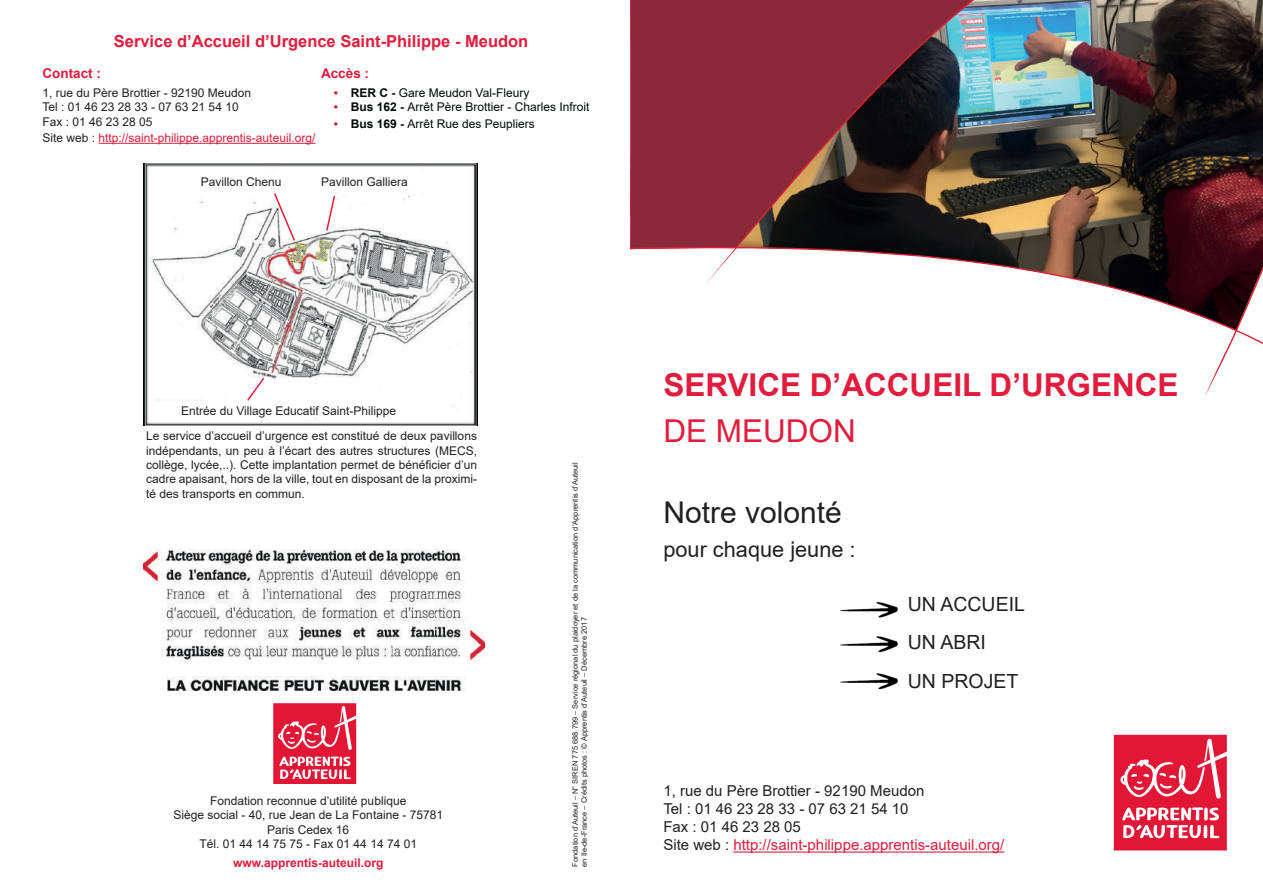
<style>
.page{position:relative;width:1263px;height:893px;background:#fff}
.page>*{position:absolute;margin:0;border:0;box-sizing:border-box;transform-origin:0 0}
.t1{font:700 31.5px "Arial";color:#e21c3d}
.t2{font:31.5px "Arial";color:#e21c3d}
.t3{font:30px "Arial";color:#231f20}
.t4{font:21.75px "Arial";color:#231f20}
.t5{font:19.5px/38.2px "Arial";color:#231f20}
.t6{font:700 16.5px "Arial";color:#e21c3d}
.t7{font:15px/18px "Arial";color:#231f20}
.t8{font:700 13.5px "Arial";color:#e21c3d}
.t9{font:12px/14.4px "Arial";color:#231f20;text-align:center}
.t10{font:12px "Arial";color:#000908}
.t11{font:12px "Arial";color:#e01c3c}
.t12{font:700 12px "Arial";color:#e21c3d}
.t13{font:7.5px/9px "Arial";color:#231f20}
.s1{color:#231f20}
.s2{font-weight:700;color:#d1232a}
.s3{font-weight:700}
.s4{color:#e01c3c}
</style>
<div class="page">
<div style="left:631px;top:0;width:73px;height:246px;background:#892939"></div>
<img style="left:1007px;top:0;width:256px;height:246px">
<svg style="left:704px;top:0;width:303px;height:246px;background:#62353b"></svg>
<svg style="left:631px;top:246px;width:573px;height:72px"></svg>
<svg style="left:1204px;top:206px;width:59px;height:189px"></svg>
<svg style="left:1114px;top:735px;width:113px;height:115px;background:#e7435c"></svg>
<hr style="left:733px;top:851px;width:271px;height:2px;background:#e01c3c">
<svg style="left:273px;top:704px;width:83px;height:79px;background:#e7465f"></svg>
<img style="left:144px;top:549px;width:340px;height:142px">
<hr style="left:99px;top:143px;width:216px;height:1px;background:#e01c3c">
<img style="left:144px;top:164px;width:333px;height:262px">
<svg style="left:273px;top:192px;width:23px;height:50px"></svg>
<svg style="left:325px;top:194px;width:11px;height:38px"></svg>
<div style="left:265px;top:383px;width:15px;height:19px;background:#fff"></div>
<svg style="left:246px;top:376px;width:20px;height:26px"></svg>
<div style="left:434px;top:365px;width:26px;height:39px;background:#fff"></div>
<div style="left:153px;top:378px;width:62px;height:21px;background:#fff"></div>
<img style="left:840px;top:601px;width:58px;height:89px">
<h3 class="t6" style="left:114px;top:30px;width:416px">Service d’Accueil d’Urgence Saint-Philippe - Meudon</h3>
<p class="t8" style="left:43px;top:64px;width:60px">Contact :</p>
<p class="t9" style="left:43px;top:86px;width:210px;text-align:left">1, rue du Père Brottier - 92190 Meudon<br>Tel : 01 46 23 28 33 - 07 63 21 54 10<br>Fax : 01 46 23 28 05</p>
<p class="t11" style="left:43px;top:130px;width:274px"><span class="s1">Site web :</span> http://saint-philippe.apprentis-auteuil.org/</p>
<p class="t8" style="left:321px;top:64px;width:50px">Accès :</p>
<p class="t10" style="left:334px;top:85px;width:197px"><span class="s2">•</span> <span class="s3">RER C -</span> Gare Meudon Val-Fleury</p>
<p class="t10" style="left:334px;top:99px;width:257px"><span class="s2">•</span> <span class="s3">Bus 162 -</span> Arrêt Père Brottier - Charles Infroit</p>
<p class="t10" style="left:334px;top:115px;width:203px"><span class="s2">•</span> <span class="s3">Bus 169 -</span> Arrêt Rue des Peupliers</p>
<p class="t9" style="left:201px;top:174px;width:82px">Pavillon Chenu</p>
<p class="t9" style="left:321px;top:174px;width:88px">Pavillon Galliera</p>
<p class="t9" style="left:181px;top:403px;width:217px">Entrée du Village Educatif Saint-Philippe</p>
<p class="t9" style="left:146px;top:429px;width:332px;text-align:justify">Le service d’accueil d’urgence est constitué de deux pavillons indépendants, un peu à l’écart des autres structures (MECS, collège, lycée,..). Cette implantation permet de bénéficier d’un cadre apaisant, hors de la ville, tout en disposant de la proximi&shy;té des transports en commun.</p>
<p class="t9" style="left:174px;top:793px;width:271px">Fondation reconnue d’utilité publique<br>Siège social - 40, rue Jean de La Fontaine - 75781<br>Paris Cedex 16<br>Tél. 01 44 14 75 75 - Fax 01 44 14 74 01</p>
<p class="t12" style="left:233px;top:854px;width:152px">www.apprentis-auteuil.org</p>
<p class="t13" style="left:571px;top:867px;width:406px;rotate:-90deg">Fondation d’Auteuil – N° SIREN 775 688 799 – Service régional du plaidoyer et de la communication d’Apprentis d’Auteuil en Ile-de-France – Crédits photos : © Apprentis d’Auteuil – Décembre 2017</p>
<h1 class="t1" style="left:663px;top:363px;width:517px">SERVICE D’ACCUEIL D’URGENCE</h1>
<h1 class="t2" style="left:663px;top:410px;width:194px">DE MEUDON</h1>
<h2 class="t3" style="left:663px;top:492px;width:180px">Notre volonté</h2>
<h3 class="t4" style="left:663px;top:534px;width:194px">pour chaque jeune :</h3>
<h3 class="t5" style="left:908px;top:585px;width:119px">UN ACCUEIL<br>UN ABRI<br>UN PROJET</h3>
<p class="t7" style="left:663px;top:782px;width:342px">1, rue du Père Brottier - 92190 Meudon<br>Tel : 01 46 23 28 33 - 07 63 21 54 10<br>Fax : 01 46 23 28 05<br>Site web : <span class="s4">http://saint-philippe.apprentis-auteuil.org/</span></p>
</div>
